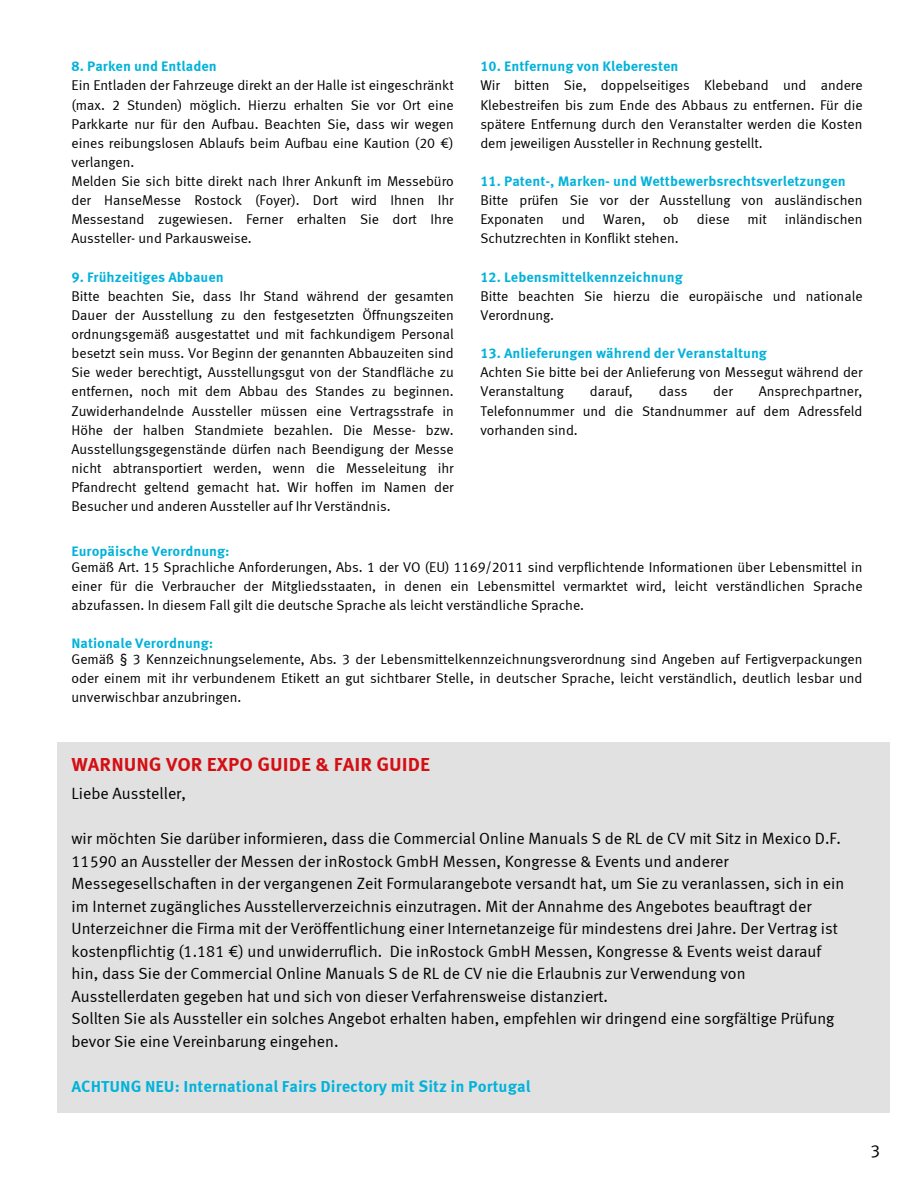
<style>
.page{position:relative;width:918px;height:1188px;background:#fff}
.page>*{position:absolute;margin:0;border:0;box-sizing:border-box;transform-origin:0 0}
.t1{font:700 19.35px "Meta Correspondence";color:#d40f14}
.t2{font:17.85px "Meta Correspondence";color:#000}
.t3{font:16.35px/22.5px "Meta Correspondence";color:#000}
.t4{font:700 16.35px "Meta Correspondence";color:#02b2da}
.t5{font:14.1px/19.2px "Meta Correspondence";color:#000;text-align:justify}
.t6{font:700 14.1px "Meta Correspondence";color:#02b2da}
</style>
<div class="page">
<div style="left:57px;top:742px;width:832px;height:371px;background:#e1e1e1"></div>
<p class="t6" style="left:72px;top:58px;width:147px">8. Parken und Entladen</p>
<p class="t5" style="left:72px;top:76px;width:384px">Ein Entladen der Fahrzeuge direkt an der Halle ist eingeschränkt (max. 2 Stunden) möglich. Hierzu erhalten Sie vor Ort eine Parkkarte nur für den Aufbau. Beachten Sie, dass wir wegen eines reibungslosen Ablaufs beim Aufbau eine Kaution (20 €) verlangen.</p>
<p class="t5" style="left:72px;top:171px;width:384px">Melden Sie sich bitte direkt nach Ihrer Ankunft im Messebüro der HanseMesse Rostock (Foyer). Dort wird Ihnen Ihr Messestand zugewiesen. Ferner erhalten Sie dort Ihre Aussteller- und Parkausweise.</p>
<p class="t6" style="left:72px;top:268px;width:154px">9. Frühzeitiges Abbauen</p>
<p class="t5" style="left:72px;top:286px;width:384px">Bitte beachten Sie, dass Ihr Stand während der gesamten Dauer der Ausstellung zu den festgesetzten Öffnungszeiten ordnungsgemäß ausgestattet und mit fachkundigem Personal besetzt sein muss. Vor Beginn der genannten Abbauzeiten sind Sie weder berechtigt, Ausstellungsgut von der Standfläche zu entfernen, noch mit dem Abbau des Standes zu beginnen.<br>Zuwiderhandelnde Aussteller müssen eine Vertragsstrafe in Höhe der halben Standmiete bezahlen. Die Messe- bzw.<br>Ausstellungsgegenstände dürfen nach Beendigung der Messe nicht abtransportiert werden, wenn die Messeleitung ihr Pfandrecht geltend gemacht hat. Wir hoffen im Namen der Besucher und anderen Aussteller auf Ihr Verständnis.</p>
<p class="t6" style="left:480px;top:58px;width:200px">10. Entfernung von Kleberesten</p>
<p class="t5" style="left:480px;top:76px;width:384px">Wir bitten Sie, doppelseitiges Klebeband und andere Klebestreifen bis zum Ende des Abbaus zu entfernen. Für die spätere Entfernung durch den Veranstalter werden die Kosten dem jeweiligen Aussteller in Rechnung gestellt.</p>
<p class="t6" style="left:480px;top:173px;width:367px">11. Patent-, Marken- und Wettbewerbsrechtsverletzungen</p>
<p class="t5" style="left:480px;top:190px;width:384px">Bitte prüfen Sie vor der Ausstellung von ausländischen<br>Exponaten</p>
<p class="t5" style="left:562px;top:210px;width:25px">und</p>
<p class="t5" style="left:603px;top:210px;width:44px">Waren,</p>
<p class="t5" style="left:663px;top:210px;width:17px">ob</p>
<p class="t5" style="left:697px;top:210px;width:34px">diese</p>
<p class="t5" style="left:748px;top:210px;width:21px">mit</p>
<p class="t5" style="left:785px;top:210px;width:79px">inländischen</p>
<p class="t5" style="left:480px;top:229px;width:200px">Schutzrechten in Konflikt stehen.</p>
<p class="t6" style="left:480px;top:268px;width:204px">12. Lebensmittelkennzeichnung</p>
<p class="t5" style="left:480px;top:286px;width:384px">Bitte beachten Sie hierzu die europäische und nationale<br>Verordnung.</p>
<p class="t6" style="left:480px;top:345px;width:288px">13. Anlieferungen während der Veranstaltung</p>
<p class="t5" style="left:480px;top:363px;width:384px">Achten Sie bitte bei der Anlieferung von Messegut während der<br>Veranstaltung</p>
<p class="t5" style="left:480px;top:382px;width:384px;text-indent:278px">Ansprechpartner, Telefonnummer und die Standnummer auf dem Adressfeld vorhanden sind.</p>
<p class="t5" style="left:590px;top:382px;width:44px">darauf,</p>
<p class="t5" style="left:659px;top:382px;width:30px">dass</p>
<p class="t5" style="left:713px;top:382px;width:21px">der</p>
<h4 class="t6" style="left:72px;top:542px;width:160px">Europäische Verordnung:</h4>
<p class="t5" style="left:72px;top:557px;width:793px">Gemäß Art. 15 Sprachliche Anforderungen, Abs. 1 der VO (EU) 1169/2011 sind verpflichtende Informationen über Lebensmittel in einer für die Verbraucher der Mitgliedsstaaten, in denen ein Lebensmittel vermarktet wird, leicht verständlichen Sprache abzufassen. In diesem Fall gilt die deutsche Sprache als leicht verständliche Sprache.</p>
<h4 class="t6" style="left:72px;top:634px;width:143px">Nationale Verordnung:</h4>
<p class="t5" style="left:72px;top:649px;width:793px">Gemäß § 3 Kennzeichnungselemente, Abs. 3 der Lebensmittelkennzeichnungsverordnung sind Angeben auf Fertigverpackungen oder einem mit ihr verbundenem Etikett an gut sichtbarer Stelle, in deutscher Sprache, leicht verständlich, deutlich lesbar und unverwischbar anzubringen.</p>
<h1 class="t1" style="left:72px;top:753px;width:360px">WARNUNG VOR EXPO GUIDE &amp; FAIR GUIDE</h1>
<h3 class="t3" style="left:72px;top:782px;width:116px">Liebe Aussteller,</h3>
<h3 class="t3" style="left:72px;top:827px;width:774px">wir möchten Sie darüber informieren, dass die Commercial Online Manuals S de RL de CV mit Sitz in Mexico D.F.<br>11590 an Aussteller der Messen der inRostock GmbH Messen, Kongresse &amp; Events und anderer Messegesellschaften in der vergangenen Zeit Formularangebote versandt hat, um Sie zu veranlassen, sich in ein im Internet zugängliches Ausstellerverzeichnis einzutragen. Mit der Annahme des Angebotes beauftragt der Unterzeichner die Firma mit der Veröffentlichung einer Internetanzeige für mindestens drei Jahre. Der Vertrag ist kostenpflichtig (1.181 €) und unwiderruflich. Die inRostock GmbH Messen, Kongresse &amp; Events weist darauf hin, dass Sie der Commercial Online Manuals S de RL de CV nie die Erlaubnis zur Verwendung von Ausstellerdaten gegeben hat und sich von dieser Verfahrensweise distanziert.<br>Sollten Sie als Aussteller ein solches Angebot erhalten haben, empfehlen wir dringend eine sorgfältige Prüfung bevor Sie eine Vereinbarung eingehen.</h3>
<h2 class="t4" style="left:72px;top:1076px;width:461px">ACHTUNG NEU: International Fairs Directory mit Sitz in Portugal</h2>
<p class="t2" style="left:871px;top:1140px;width:11px">3</p>
</div>
